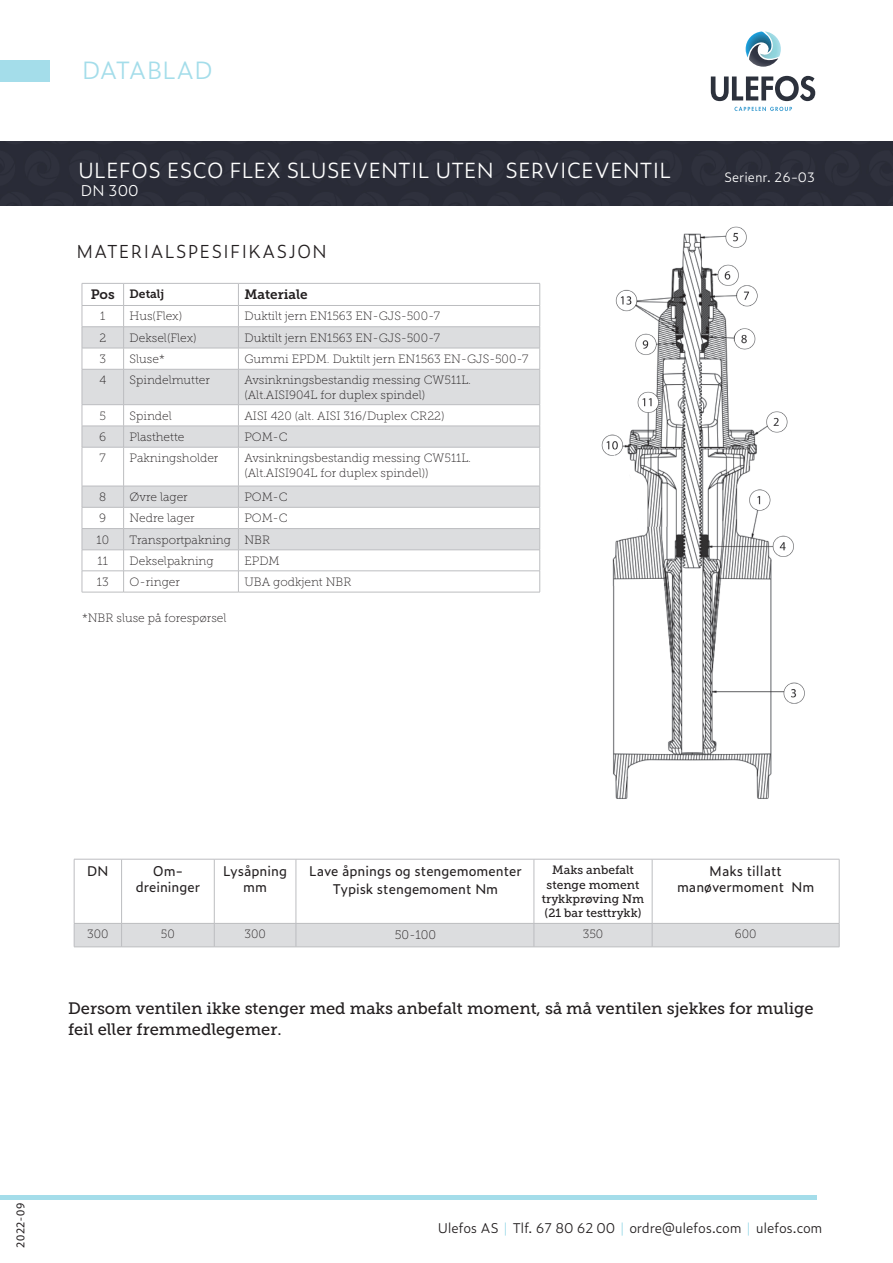
<style>
.page{position:relative;width:893px;height:1263px;background:#fff}
.page>*{position:absolute;margin:0;border:0;box-sizing:border-box;transform-origin:0 0}
.t1{font:300 24px "Zeitung Pro";color:#a4ddea}
.t2{font:300 21px "Zeitung Pro";color:#fff}
.t3{font:300 18px "Zeitung Pro";letter-spacing:.06em;color:#231f20}
.t4{font:16.5px/21px "Museo Slab 500";color:#231f20}
.t5{font:300 15px "Zeitung Pro";color:#fff}
.t6{font:13.5px/16.2px "Zeitung Pro";color:#231f20;text-align:center}
.t7{font:300 13.5px "Zeitung Pro";letter-spacing:-.02em;color:#231f20}
.t8{font:13.5px "Museo Slab 700";color:#231f20}
.t9{font:300 13.05px "Zeitung Pro";color:#fff}
.t10{font:12.45px "Museo Slab 100";color:#231f20}
.t11{font:12px/14.4px "Museo Slab 100";color:#231f20}
.t12{font:12px/14.4px "Museo Slab 500";color:#231f20;text-align:center}
.t13{font:12px "Museo Slab 700";color:#231f20}
.t14{font:12px "Myriad Pro";letter-spacing:.06em;color:#231f20}
.s1{font-size:13.5px}
.s2{color:#a4ddea}
</style>
<div class="page">
<div style="left:0;top:141px;width:893px;height:64px;background:#292b37"></div>
<img style="left:601px;top:226px;width:204px;height:573px">
<hr style="left:0;top:1195px;width:816px;height:4px;background:#a4ddea">
<div style="left:0;top:61px;width:50px;height:21px;background:#a4ddea"></div>
<svg style="left:734px;top:107px;width:58px;height:4px"></svg>
<svg style="left:746px;top:31px;width:35px;height:36px"></svg>
<svg style="left:711px;top:76px;width:104px;height:25px"></svg>
<svg style="left:83px;top:327px;width:456px;height:159px"></svg>
<hr style="left:82px;top:283px;width:42px;height:1px;background:#bcbdc0">
<hr style="left:124px;top:283px;width:114px;height:1px;background:#bcbdc0">
<hr style="left:238px;top:283px;width:302px;height:1px;background:#bcbdc0">
<hr style="left:82px;top:305px;width:42px;height:1px;background:#bcbdc0">
<hr style="left:124px;top:305px;width:114px;height:1px;background:#bcbdc0">
<hr style="left:238px;top:305px;width:302px;height:1px;background:#bcbdc0">
<hr style="left:82px;top:326px;width:42px;height:1px;background:#bcbdc0">
<hr style="left:124px;top:326px;width:114px;height:1px;background:#bcbdc0">
<hr style="left:238px;top:326px;width:302px;height:1px;background:#bcbdc0">
<hr style="left:82px;top:348px;width:42px;height:1px;background:#bcbdc0">
<svg style="left:82px;top:284px;width:1px;height:85px"></svg>
<hr style="left:124px;top:348px;width:114px;height:1px;background:#bcbdc0">
<svg style="left:123px;top:284px;width:1px;height:85px"></svg>
<hr style="left:238px;top:348px;width:302px;height:1px;background:#bcbdc0">
<svg style="left:238px;top:284px;width:1px;height:85px"></svg>
<svg style="left:539px;top:284px;width:1px;height:85px"></svg>
<hr style="left:82px;top:369px;width:42px;height:1px;background:#bcbdc0">
<hr style="left:82px;top:369px;width:1px;height:35px;background:#bcbdc0">
<hr style="left:124px;top:369px;width:114px;height:1px;background:#bcbdc0">
<hr style="left:123px;top:369px;width:1px;height:35px;background:#bcbdc0">
<hr style="left:238px;top:369px;width:302px;height:1px;background:#bcbdc0">
<hr style="left:238px;top:369px;width:1px;height:35px;background:#bcbdc0">
<hr style="left:539px;top:369px;width:1px;height:35px;background:#bcbdc0">
<hr style="left:82px;top:404px;width:42px;height:1px;background:#bcbdc0">
<hr style="left:124px;top:404px;width:114px;height:1px;background:#bcbdc0">
<hr style="left:238px;top:404px;width:302px;height:1px;background:#bcbdc0">
<hr style="left:82px;top:426px;width:42px;height:1px;background:#bcbdc0">
<svg style="left:82px;top:405px;width:1px;height:42px"></svg>
<hr style="left:124px;top:426px;width:114px;height:1px;background:#bcbdc0">
<svg style="left:123px;top:405px;width:1px;height:42px"></svg>
<hr style="left:238px;top:426px;width:302px;height:1px;background:#bcbdc0">
<svg style="left:238px;top:405px;width:1px;height:42px"></svg>
<svg style="left:539px;top:405px;width:1px;height:42px"></svg>
<hr style="left:82px;top:447px;width:42px;height:1px;background:#bcbdc0">
<hr style="left:82px;top:447px;width:1px;height:39px;background:#bcbdc0">
<hr style="left:124px;top:447px;width:114px;height:1px;background:#bcbdc0">
<hr style="left:123px;top:447px;width:1px;height:39px;background:#bcbdc0">
<hr style="left:238px;top:447px;width:302px;height:1px;background:#bcbdc0">
<hr style="left:238px;top:447px;width:1px;height:39px;background:#bcbdc0">
<hr style="left:539px;top:447px;width:1px;height:39px;background:#bcbdc0">
<svg style="left:82px;top:486px;width:458px;height:106px"></svg>
<hr style="left:82px;top:592px;width:42px;height:1px;background:#bcbdc0">
<hr style="left:124px;top:592px;width:114px;height:1px;background:#bcbdc0">
<hr style="left:238px;top:592px;width:302px;height:1px;background:#bcbdc0">
<hr style="left:74px;top:859px;width:48px;height:1px;background:#bcbdc0">
<hr style="left:74px;top:859px;width:1px;height:64px;background:#bcbdc0">
<hr style="left:122px;top:859px;width:92px;height:1px;background:#bcbdc0">
<hr style="left:121px;top:859px;width:1px;height:64px;background:#bcbdc0">
<hr style="left:214px;top:859px;width:82px;height:1px;background:#bcbdc0">
<hr style="left:214px;top:859px;width:1px;height:64px;background:#bcbdc0">
<hr style="left:296px;top:859px;width:238px;height:1px;background:#bcbdc0">
<hr style="left:296px;top:859px;width:1px;height:64px;background:#bcbdc0">
<hr style="left:534px;top:859px;width:118px;height:1px;background:#bcbdc0">
<hr style="left:534px;top:859px;width:1px;height:64px;background:#bcbdc0">
<hr style="left:652px;top:859px;width:187px;height:1px;background:#bcbdc0">
<hr style="left:652px;top:859px;width:1px;height:64px;background:#bcbdc0">
<hr style="left:839px;top:859px;width:1px;height:64px;background:#bcbdc0">
<div style="left:74px;top:923px;width:766px;height:24px;background:#dcdddf"></div>
<hr style="left:74px;top:946px;width:48px;height:1px;background:#bcbdc0">
<hr style="left:122px;top:946px;width:92px;height:1px;background:#bcbdc0">
<hr style="left:214px;top:946px;width:82px;height:1px;background:#bcbdc0">
<hr style="left:296px;top:946px;width:238px;height:1px;background:#bcbdc0">
<hr style="left:534px;top:946px;width:118px;height:1px;background:#bcbdc0">
<hr style="left:652px;top:946px;width:187px;height:1px;background:#bcbdc0">
<h1 class="t1" style="left:82px;top:52px;width:132px">DATABLAD</h1>
<h2 class="t2" style="left:78px;top:155px;width:595px">ULEFOS ESCO FLEX SLUSEVENTIL UTEN SERVICEVENTIL</h2>
<p class="t5" style="left:81px;top:179px;width:59px">DN 300</p>
<h3 class="t3" style="left:77px;top:238px;width:252px">MATERIALSPESIFIKASJON</h3>
<p class="t13" style="left:91px;top:287px;width:75px"><span class="s1">Pos</span> Detalj</p>
<p class="t8" style="left:244px;top:287px;width:65px">Materiale</p>
<p class="t11" style="left:100px;top:309px;width:7px">1</p>
<p class="t11" style="left:130px;top:309px;width:54px">Hus(Flex)</p>
<p class="t11" style="left:244px;top:309px;width:197px">Duktilt jern EN1563 EN-GJS-500-7</p>
<p class="t11" style="left:99px;top:330px;width:8px">2</p>
<p class="t11" style="left:130px;top:330px;width:69px">Deksel(Flex)</p>
<p class="t11" style="left:244px;top:330px;width:197px">Duktilt jern EN1563 EN-GJS-500-7</p>
<p class="t11" style="left:99px;top:352px;width:8px">3</p>
<p class="t11" style="left:130px;top:352px;width:37px">Sluse*</p>
<p class="t11" style="left:244px;top:352px;width:286px">Gummi EPDM. Duktilt jern EN1563 EN-GJS-500-7</p>
<p class="t11" style="left:99px;top:373px;width:8px">4</p>
<p class="t11" style="left:130px;top:373px;width:82px">Spindelmutter</p>
<p class="t11" style="left:244px;top:373px;width:228px">Avsinkningsbestandig messing CW511L. (Alt.AISI904L for duplex spindel)</p>
<p class="t11" style="left:99px;top:408px;width:8px">5</p>
<p class="t11" style="left:130px;top:408px;width:44px">Spindel</p>
<p class="t11" style="left:244px;top:408px;width:202px">AISI 420 (alt. AISI 316/Duplex CR22)</p>
<p class="t11" style="left:99px;top:430px;width:8px">6</p>
<p class="t11" style="left:130px;top:430px;width:56px">Plasthette</p>
<p class="t11" style="left:244px;top:430px;width:45px">POM-C</p>
<p class="t11" style="left:100px;top:451px;width:8px">7</p>
<p class="t11" style="left:130px;top:451px;width:90px">Pakningsholder</p>
<p class="t11" style="left:244px;top:451px;width:228px">Avsinkningsbestandig messing CW511L. (Alt.AISI904L for duplex spindel))</p>
<p class="t11" style="left:99px;top:490px;width:9px">8</p>
<p class="t11" style="left:130px;top:490px;width:60px">Øvre lager</p>
<p class="t11" style="left:244px;top:490px;width:45px">POM-C</p>
<p class="t11" style="left:99px;top:511px;width:8px">9</p>
<p class="t11" style="left:130px;top:511px;width:67px">Nedre lager</p>
<p class="t11" style="left:244px;top:511px;width:45px">POM-C</p>
<p class="t11" style="left:97px;top:532px;width:14px">10</p>
<p class="t11" style="left:130px;top:532px;width:142px">Transportpakning NBR</p>
<p class="t11" style="left:98px;top:554px;width:12px">11</p>
<p class="t11" style="left:130px;top:554px;width:86px">Dekselpakning</p>
<p class="t11" style="left:244px;top:554px;width:37px">EPDM</p>
<p class="t11" style="left:97px;top:575px;width:13px">13</p>
<p class="t11" style="left:130px;top:575px;width:52px">O-ringer</p>
<p class="t11" style="left:244px;top:575px;width:109px">UBA godkjent NBR</p>
<p class="t11" style="left:82px;top:610px;width:146px">*NBR sluse på forespørsel</p>
<p class="t9" style="left:724px;top:167px;width:92px">Serienr. 26-03</p>
<p class="t6" style="left:87px;top:862px;width:23px">DN</p>
<p class="t6" style="left:136px;top:862px;width:66px">Om&shy;dreininger</p>
<p class="t6" style="left:223px;top:862px;width:65px">Lysåpning mm</p>
<p class="t6" style="left:309px;top:861px;width:214px;line-height:18.8px">Lave åpnings og stengemomenter<br>Typisk stengemoment Nm</p>
<p class="t12" style="left:542px;top:863px;width:104px">Maks anbefalt stenge moment trykkprøving Nm (21 bar testtrykk)</p>
<p class="t6" style="left:677px;top:862px;width:139px">Maks tillatt manøvermoment Nm</p>
<p class="t11" style="left:87px;top:927px;width:23px">300</p>
<p class="t11" style="left:161px;top:927px;width:15px">50</p>
<p class="t11" style="left:244px;top:927px;width:23px">300</p>
<p class="t10" style="left:395px;top:928px;width:43px">50-100</p>
<p class="t11" style="left:583px;top:927px;width:22px">350</p>
<p class="t11" style="left:735px;top:927px;width:23px">600</p>
<h3 class="t4" style="left:68px;top:998px;width:747px">Dersom ventilen ikke stenger med maks anbefalt moment, så må ventilen sjekkes for mulige feil eller fremmedlegemer.</h3>
<p class="t14" style="left:13px;top:1248px;width:46px;rotate:-90deg">2022-09</p>
<p class="t7" style="left:438px;top:1218px;width:386px">Ulefos AS <span class="s2">|</span> Tlf. 67 80 62 00 <span class="s2">|</span> ordre@ulefos.com <span class="s2">|</span> ulefos.com</p>
</div>
